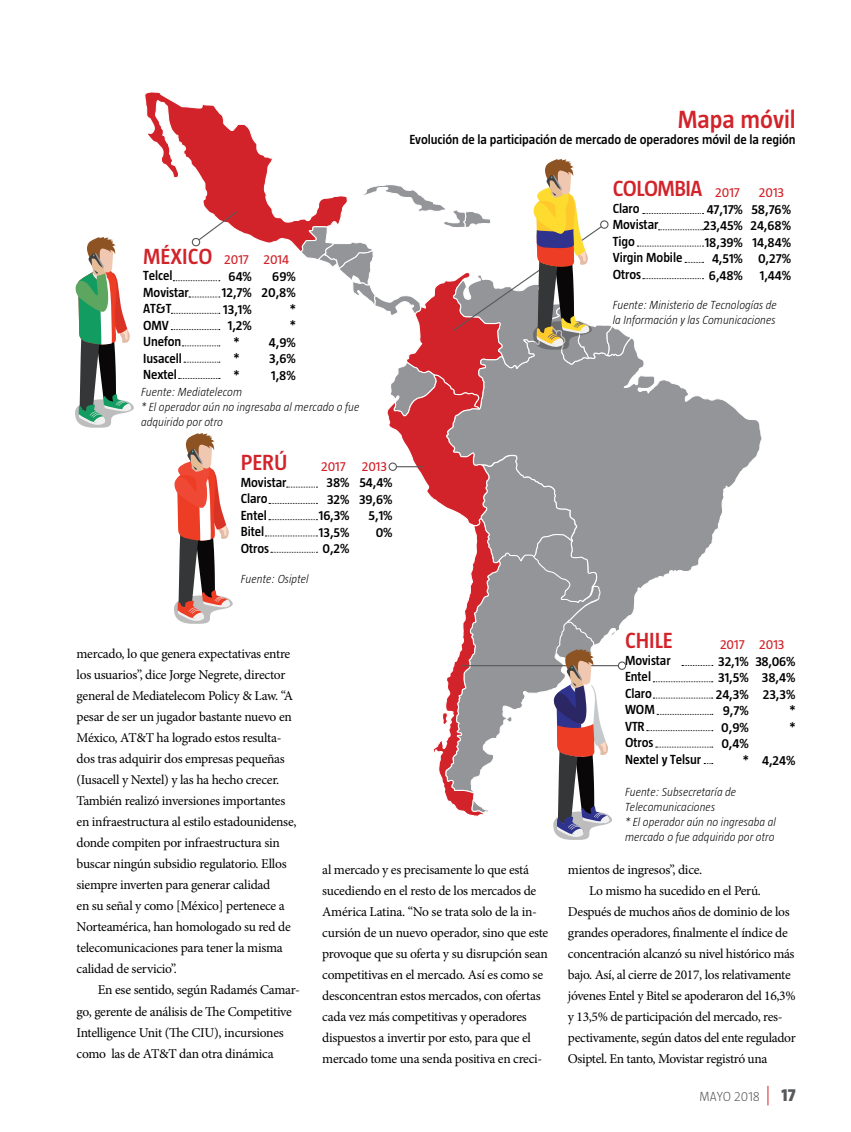
<style>
.page{position:relative;width:851px;height:1132px;background:#fff}
.page>*{position:absolute;margin:0;border:0;box-sizing:border-box;transform-origin:0 0}
.t1{font:600 25.5px "Taz";color:#d2232a}
.t2{font:600 22.5px "Taz";color:#d2232a}
.t3{font:600 22.5px "Taz";letter-spacing:-.025em;color:#d2232a}
.t4{font:13.5px/21px "Minion Pro";letter-spacing:-.02em;color:#000}
.t5{font:600 13.5px/16.5px "Taz";letter-spacing:-.005em;color:#000;text-align:right}
.t6{font:13.5px "Taz";letter-spacing:-.005em;color:#d2232a}
.t7{font:300 13.5px "Taz";color:#58595b}
.t8{font:italic 300 12px/15px "Taz";color:#000}
.s1{font-weight:800;font-size:18px}
</style>
<div class="page">
<svg style="left:767px;top:1085px;width:1px;height:19px"></svg>
<svg style="left:712px;top:399px;width:50px;height:140px"></svg>
<svg style="left:75px;top:237px;width:59px;height:190px"></svg>
<svg style="left:144px;top:92px;width:568px;height:747px"></svg>
<h2 class="t2" style="left:143px;top:243px;width:71px">MÉXICO</h2>
<p class="t5" style="left:143px;top:267px;width:47px;text-align:left">Telcel<br>Movistar<br>AT&amp;T<br>OMV<br>Unefon<br>Iusacell<br>Nextel</p>
<p class="t5" style="left:222px;top:268px;width:32px;text-align:center">64%<br>12,7%<br>13,1%<br>1,2% *<br>*<br>*</p>
<p class="t6" style="left:224px;top:252px;width:26px">2017</p>
<p class="t6" style="left:263px;top:252px;width:27px">2014</p>
<p class="t5" style="left:261px;top:268px;width:36px">69%<br>20,8% *<br>*<br>4,9%<br>3,6%<br>1,8%</p>
<p class="t8" style="left:141px;top:384px;width:220px">Fuente: Mediatelecom<br>* El operador aún no ingresaba al mercado o fue adquirido por otro</p>
<h2 class="t2" style="left:241px;top:449px;width:48px">PERÚ</h2>
<p class="t5" style="left:241px;top:473px;width:47px;text-align:left">Movistar<br>Claro<br>Entel<br>Bitel<br>Otros</p>
<p class="t8" style="left:241px;top:570px;width:69px">Fuente: Osiptel</p>
<p class="t6" style="left:321px;top:458px;width:26px">2017</p>
<p class="t5" style="left:319px;top:474px;width:32px">38%<br>32%<br>16,3%<br>13,5%<br>0,2%</p>
<p class="t6" style="left:362px;top:458px;width:27px">2013</p>
<p class="t5" style="left:359px;top:474px;width:35px">54,4%<br>39,6%<br>5,1%<br>0%</p>
<h1 class="t1" style="left:677px;top:104px;width:119px">Mapa móvil</h1>
<p class="t5" style="left:409px;top:131px;width:387px">Evolución de la participación de mercado de operadores móvil de la región</p>
<h2 class="t3" style="left:612px;top:176px;width:91px">COLOMBIA</h2>
<p class="t5" style="left:612px;top:200px;width:71px;text-align:left">Claro<br>Movistar<br>Tigo<br>Virgin Mobile<br>Otros</p>
<p class="t8" style="left:612px;top:297px;width:166px">Fuente: Ministerio de Tecnologías de la Información y las Comunicaciones</p>
<p class="t6" style="left:715px;top:184px;width:26px">2017</p>
<p class="t6" style="left:758px;top:184px;width:27px">2013</p>
<p class="t5" style="left:750px;top:201px;width:42px">58,76%<br>24,68%<br>14,84%<br>0,27%<br>1,44%</p>
<p class="t5" style="left:703px;top:201px;width:41px">47,17%<br>23,45%<br>18,39%<br>4,51%<br>6,48%</p>
<p class="t4" style="left:77px;top:643px;width:221px">mercado, lo que genera expectativas entre los usuarios”, dice Jorge Negrete, director general de Mediatelecom Policy &amp; Law. “A pesar de ser un jugador bastante nuevo en México, AT&amp;T ha logrado estos resulta&shy;dos tras adquirir dos empresas pequeñas (Iusacell y Nextel) y las ha hecho crecer.<br>También realizó inversiones importantes en infraestructura al estilo estadounidense, donde compiten por infraestructura sin buscar ningún subsidio regulatorio. Ellos siempre inverten para generar calidad<br>en su señal y como [México] pertenece a Norteamérica, han homologado su red de telecomunicaciones para tener la misma calidad de servicio”.</p>
<p class="t4" style="left:77px;top:979px;width:225px;text-indent:21px">En ese sentido, según Radamés Camar&shy;go, gerente de análisis de The Competitive Intelligence Unit (The CIU), incursiones como las de AT&amp;T dan otra dinámica</p>
<p class="t4" style="left:322px;top:858px;width:227px">al mercado y es precisamente lo que está sucediendo en el resto de los mercados de América Latina. “No se trata solo de la in&shy;cursión de un nuevo operador, sino que este provoque que su oferta y su disrupción sean competitivas en el mercado. Así es como se desconcentran estos mercados, con ofertas cada vez más competitivas y operadores dispuestos a invertir por esto, para que el mercado tome una senda positiva en creci-</p>
<h2 class="t2" style="left:625px;top:628px;width:49px">CHILE</h2>
<p class="t5" style="left:625px;top:651px;width:78px;text-align:left">Movistar<br>Entel<br>Claro<br>WOM<br>VTR<br>Otros<br>Nextel y Telsur</p>
<p class="t8" style="left:625px;top:783px;width:152px">Fuente: Subsecretaría de<br>Telecomunicaciones<br>* El operador aún no ingresaba al mercado o fue adquirido por otro</p>
<p class="t6" style="left:720px;top:636px;width:26px">2017</p>
<p class="t6" style="left:759px;top:636px;width:27px">2013</p>
<p class="t5" style="left:715px;top:652px;width:35px">32,1%<br>31,5%<br>24,3%<br>9,7%<br>0,9%<br>0,4% *</p>
<p class="t5" style="left:755px;top:652px;width:42px">38,06%<br>38,4%<br>23,3% *<br>*</p>
<p class="t5" style="left:762px;top:751px;width:35px">4,24%</p>
<p class="t4" style="left:568px;top:858px;width:136px">mientos de ingresos”, dice.</p>
<p class="t4" style="left:589px;top:879px;width:173px">Lo mismo ha sucedido en el Perú.</p>
<p class="t4" style="left:568px;top:900px;width:223px">Después de muchos años de dominio de los</p>
<p class="t4" style="left:568px;top:921px;width:221px">grandes operadores, finalmente el índice de</p>
<p class="t4" style="left:568px;top:942px;width:228px">concentración alcanzó su nivel histórico más</p>
<p class="t4" style="left:568px;top:963px;width:224px">bajo. Así, al cierre de 2017, los relativamente</p>
<p class="t4" style="left:568px;top:984px;width:229px">jóvenes Entel y Bitel se apoderaron del 16,3%</p>
<p class="t4" style="left:568px;top:1005px;width:216px">y 13,5% de participación del mercado, res-</p>
<p class="t4" style="left:568px;top:1026px;width:229px">pectivamente, según datos del ente regulador</p>
<p class="t4" style="left:568px;top:1047px;width:201px">Osiptel. En tanto, Movistar registró una</p>
<p class="t7" style="left:699px;top:1088px;width:97px">MAYO 2018 <span class="s1">17</span></p>
</div>
